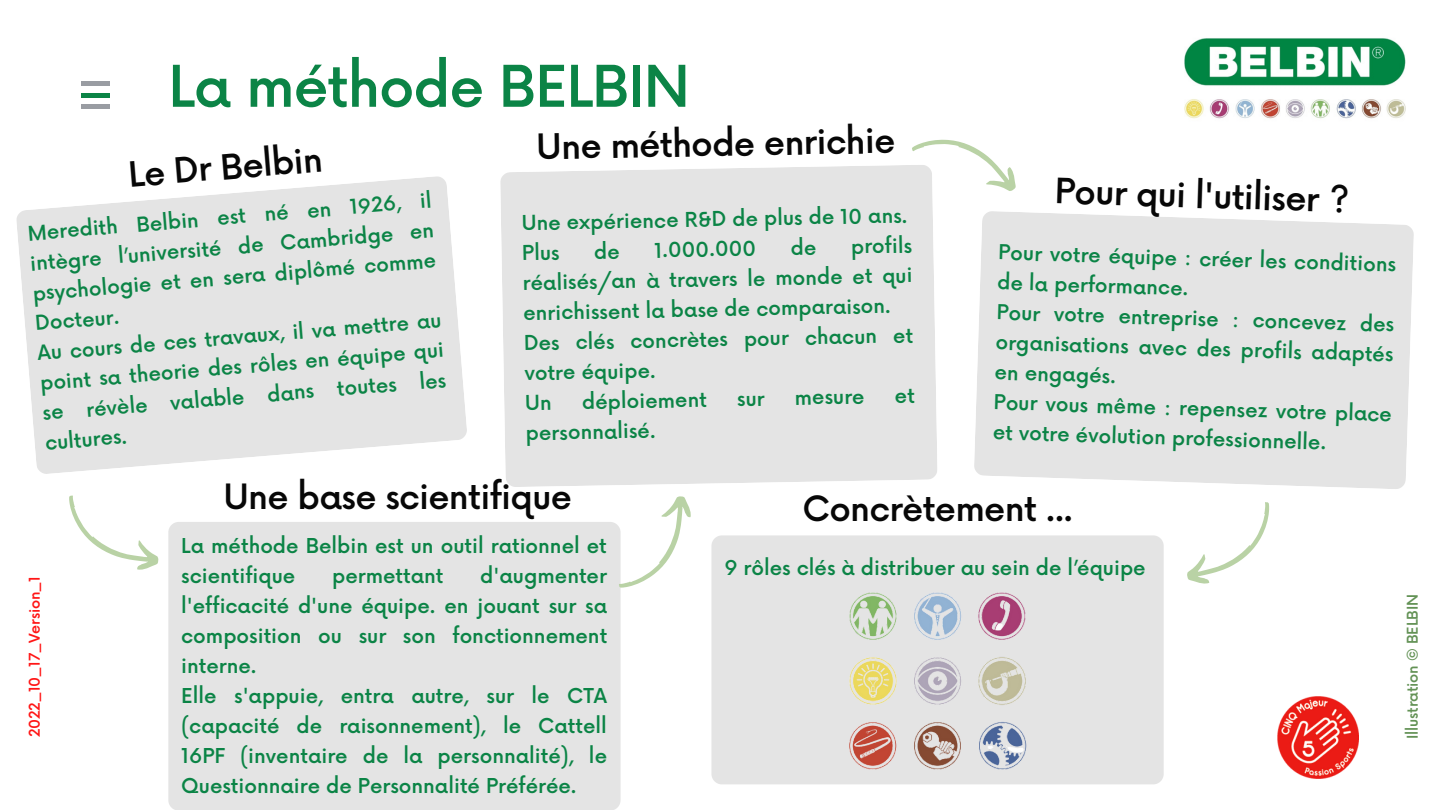
<style>
.page{position:relative;width:1440px;height:810px;background:#fff}
.page>*{position:absolute;margin:0;border:0;box-sizing:border-box;transform-origin:0 0}
.t1{font:500 56px "Now";letter-spacing:-.02em;color:#0b8446}
.t2{font:500 34px "Now";letter-spacing:-.02em;color:#070707}
.t3{font:500 20px/30px "Now";color:#0b8446}
.t4{font:500 14.5px "Now";letter-spacing:-.01em;color:#ff1616}
.t5{font:500 14.5px "Now";letter-spacing:-.01em;color:#639255}
</style>
<div class="page">
<div style="left:500px;top:165px;width:437px;height:322px;background:#e4e4e4"></div>
<svg style="left:974px;top:211px;width:440px;height:278px;background:#e5e5e5"></svg>
<div style="left:711px;top:535px;width:453px;height:249px;background:#e4e4e4;border-radius:10px"></div>
<svg style="left:16px;top:176px;width:451px;height:298px;fill:#e4e4e4"></svg>
<div style="left:168px;top:522px;width:453px;height:288px;background:#e4e4e4"></div>
<svg style="left:911px;top:139px;width:105px;height:60px"></svg>
<svg style="left:617px;top:496px;width:74px;height:106px"></svg>
<svg style="left:69px;top:495px;width:90px;height:75px"></svg>
<svg style="left:1187px;top:502px;width:83px;height:82px"></svg>
<img style="left:1185px;top:38px;width:220px;height:81px">
<div style="left:82px;top:81px;width:28px;height:5px;background:#999ca2"></div>
<hr style="left:82px;top:93px;width:28px;height:4px;background:#0b8446">
<hr style="left:82px;top:105px;width:28px;height:4px;background:#999ca2">
<img style="left:849px;top:592px;width:178px;height:178px">
<img style="left:1277px;top:696px;width:82px;height:82px">
<svg style="left:595px;top:241px;width:24px;height:18px"></svg>
<svg style="left:792px;top:237px;width:24px;height:18px"></svg>
<svg style="left:738px;top:395px;width:27px;height:11px"></svg>
<svg style="left:896px;top:388px;width:18px;height:15px"></svg>
<h1 class="t1" style="left:168px;top:56px;width:523px">La méthode BELBIN</h1>
<h2 class="t2" style="left:536px;top:129px;width:361px;rotate:-1deg">Une méthode enrichie</h2>
<h2 class="t2" style="left:127px;top:157px;width:196px;rotate:-5deg">Le Dr Belbin</h2>
<p class="t3" style="left:26px;top:221px;width:408px;rotate:-5deg">Meredith Belbin est né en 1926, il intègre l’université de Cambridge en psychologie et en sera diplômé comme<br>Docteur.<br>Au cours de ces travaux, il va mettre au point sa theorie des rôles en équipe qui se révèle valable dans toutes les cultures.</p>
<h2 class="t2" style="left:223px;top:478px;width:350px">Une base scientifique</h2>
<p class="t3" style="left:181px;top:532px;width:427px">La méthode Belbin est un outil rationnel et scientifique</p>
<h2 class="t2" style="left:1056px;top:172px;width:296px;rotate:2deg">Pour qui l'utiliser ?</h2>
<p class="t3" style="left:521px;top:209px;width:387px;line-height:30.5px;rotate:-1deg">Une expérience R&amp;D de plus de 10 ans.<br>Plus</p>
<p class="t3" style="left:522px;top:238px;width:391px;text-indent:329px;rotate:-1deg">profils réalisés/an à travers le monde et qui enrichissent la base de comparaison.<br>Des clés concrètes pour chacun et votre équipe.<br>Un</p>
<p class="t3" style="left:654px;top:236px;width:104px;rotate:-1deg">1.000.000</p>
<p class="t3" style="left:999px;top:238px;width:400px;rotate:2deg">Pour votre équipe : créer les conditions de la performance.<br>Pour votre entreprise : concevez des organisations avec des profils adaptés en engagés.<br>Pour vous même : repensez votre place et votre évolution professionnelle.</p>
<p class="t3" style="left:582px;top:388px;width:126px;rotate:-1deg">déploiement</p>
<p class="t3" style="left:795px;top:384px;width:71px;rotate:-1deg">mesure</p>
<p class="t3" style="left:526px;top:419px;width:131px;rotate:-1deg">personnalisé.</p>
<h2 class="t2" style="left:802px;top:490px;width:272px">Concrètement ...</h2>
<p class="t3" style="left:724px;top:554px;width:423px">9 rôles clés à distribuer au sein de l’équipe</p>
<p class="t3" style="left:181px;top:562px;width:428px;text-indent:299px">d'augmenter l'efficacité d'une équipe. en jouant sur sa composition ou sur son fonctionnement interne.<br>Elle s'appuie, entra autre, sur le CTA (capacité de raisonnement), le Cattell 16PF (inventaire de la personnalité), le Questionnaire de Personnalité Préférée.</p>
<p class="t3" style="left:332px;top:562px;width:113px">permettant</p>
<p class="t4" style="left:27px;top:737px;width:163px;rotate:-90deg">2022_10_17_Version_1</p>
<p class="t5" style="left:1405px;top:739px;width:146px;rotate:-90deg">Illustration © BELBIN</p>
</div>
